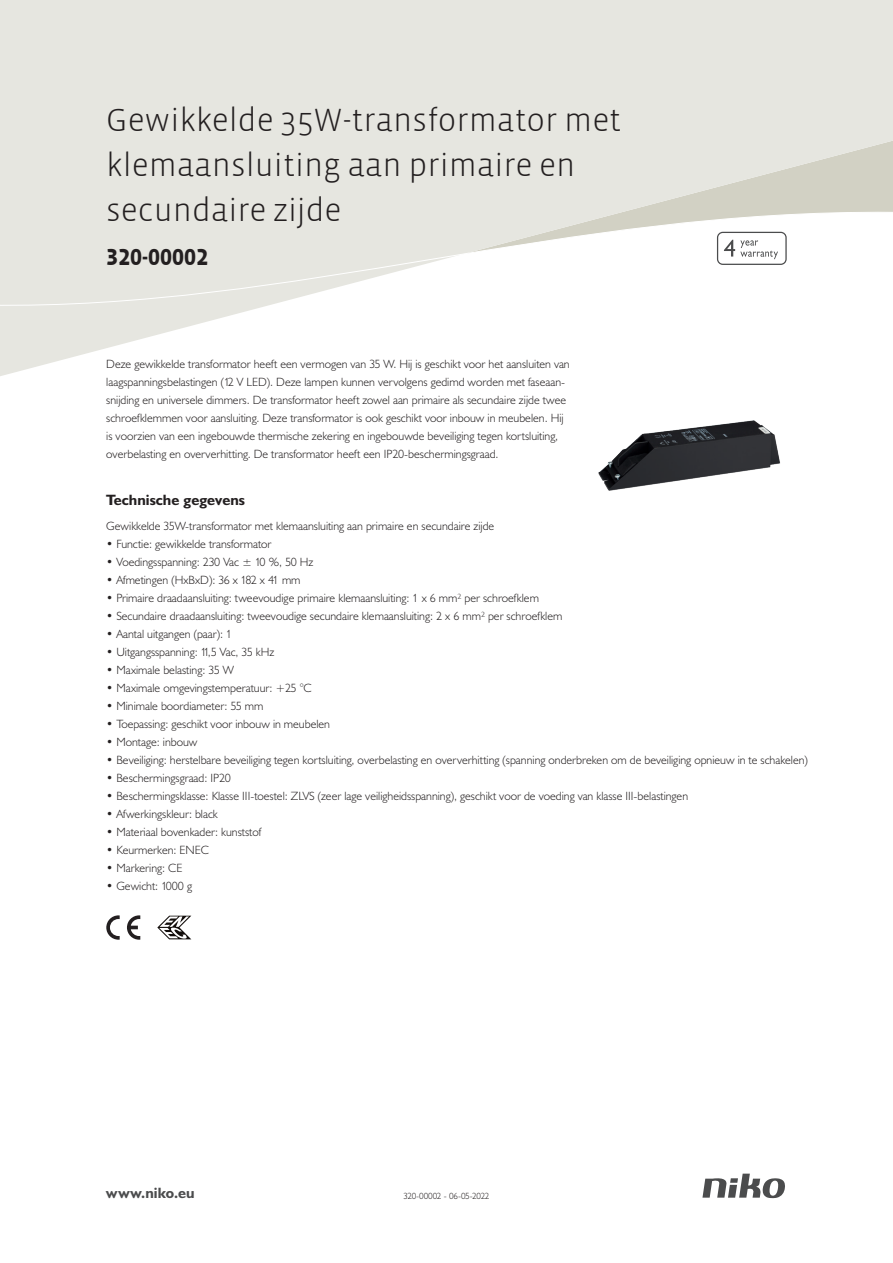
<style>
.page{position:relative;width:893px;height:1263px;background:#fff}
.page>*{position:absolute;margin:0;border:0;box-sizing:border-box;transform-origin:0 0}
.Title_datasheets{font:300 33px/45px "Vista Sans";color:#231f20}
.Article_number{font:700 24px "Vista Sans Alt";color:#231f20}
.Titles_parts{font:700 15px "Humanist 521 BT";color:#231f20}
.t1{font:700 15px "Humanist 521 BT";letter-spacing:.005em;color:#4b4c4d}
.USP_Bullets{font:300 12px "Humanist 521 BT";color:#231f20}
.Platte_tekst_CAB{font:300 12px/18px "Humanist 521 BT";color:#231f20}
.Revision{font:300 9px "Humanist 521 BT";letter-spacing:-.03em;color:#231f20}
</style>
<div class="page">
<svg style="left:702px;top:1173px;width:83px;height:25px"></svg>
<svg style="left:127px;top:915px;width:13px;height:25px"></svg>
<svg style="left:106px;top:915px;width:14px;height:25px"></svg>
<svg style="left:157px;top:916px;width:34px;height:23px"></svg>
<svg style="left:0;top:0;width:893px;height:376px;fill:#e6e6e0"></svg>
<svg style="left:0;top:209px;width:893px;height:101px"></svg>
<svg style="left:717px;top:232px;width:70px;height:33px"></svg>
<img style="left:598px;top:420px;width:182px;height:71px">
<p class="Title_datasheets" style="left:106px;top:98px;width:516px">Gewikkelde 35W-transformator met klemaansluiting aan primaire en secundaire zijde</p>
<p class="Article_number" style="left:106px;top:242px;width:103px">320-00002</p>
<p class="Platte_tekst_CAB" style="left:106px;top:354px;width:465px">Deze gewikkelde transformator heeft een vermogen van 35 W. Hij is geschikt voor het aansluiten van laagspanningsbelastingen (12 V LED). Deze lampen kunnen vervolgens gedimd worden met faseaan&shy;snijding en universele dimmers. De transformator heeft zowel aan primaire als secundaire zijde twee schroefklemmen voor aansluiting. Deze transformator is ook geschikt voor inbouw in meubelen. Hij is voorzien van een ingebouwde thermische zekering en ingebouwde beveiliging tegen kortsluiting, overbelasting en oververhitting. De transformator heeft een IP20-beschermingsgraad.</p>
<p class="Titles_parts" style="left:106px;top:491px;width:140px">Technische gegevens</p>
<p class="Platte_tekst_CAB" style="left:106px;top:516px;width:390px">Gewikkelde 35W-transformator met klemaansluiting aan primaire en secundaire zijde</p>
<p class="USP_Bullets" style="left:106px;top:536px;width:167px">• Functie: gewikkelde transformator</p>
<p class="USP_Bullets" style="left:106px;top:554px;width:209px">• Voedingsspanning: 230 Vac ± 10 %, 50 Hz</p>
<p class="USP_Bullets" style="left:106px;top:572px;width:196px">• Afmetingen (HxBxD): 36 x 182 x 41 mm</p>
<p class="USP_Bullets" style="left:106px;top:590px;width:434px">• Primaire draadaansluiting: tweevoudige primaire klemaansluiting: 1 x 6 mm² per schroefklem</p>
<p class="USP_Bullets" style="left:106px;top:608px;width:458px">• Secundaire draadaansluiting: tweevoudige secundaire klemaansluiting: 2 x 6 mm² per schroefklem</p>
<p class="USP_Bullets" style="left:106px;top:626px;width:127px">• Aantal uitgangen (paar): 1</p>
<p class="USP_Bullets" style="left:106px;top:644px;width:170px">• Uitgangsspanning: 11,5 Vac, 35 kHz</p>
<p class="USP_Bullets" style="left:106px;top:662px;width:129px">• Maximale belasting: 35 W</p>
<p class="USP_Bullets" style="left:106px;top:680px;width:207px">• Maximale omgevingstemperatuur: +25 °C</p>
<p class="USP_Bullets" style="left:106px;top:698px;width:158px">• Minimale boordiameter: 55 mm</p>
<p class="USP_Bullets" style="left:106px;top:716px;width:225px">• Toepassing: geschikt voor inbouw in meubelen</p>
<p class="USP_Bullets" style="left:106px;top:734px;width:93px">• Montage: inbouw</p>
<p class="USP_Bullets" style="left:106px;top:752px;width:703px">• Beveiliging: herstelbare beveiliging tegen kortsluiting, overbelasting en oververhitting (spanning onderbreken om de beveiliging opnieuw in te schakelen)</p>
<p class="USP_Bullets" style="left:106px;top:770px;width:126px">• Beschermingsgraad: IP20</p>
<p class="USP_Bullets" style="left:106px;top:788px;width:583px">• Beschermingsklasse: Klasse III-toestel: ZLVS (zeer lage veiligheidsspanning), geschikt voor de voeding van klasse III-belastingen</p>
<p class="USP_Bullets" style="left:106px;top:806px;width:113px">• Afwerkingskleur: black</p>
<p class="USP_Bullets" style="left:106px;top:824px;width:156px">• Materiaal bovenkader: kunststof</p>
<p class="USP_Bullets" style="left:106px;top:842px;width:104px">• Keurmerken: ENEC</p>
<p class="USP_Bullets" style="left:106px;top:860px;width:78px">• Markering: CE</p>
<p class="USP_Bullets" style="left:106px;top:878px;width:87px">• Gewicht: 1000 g</p>
<p class="t1" style="left:106px;top:1184px;width:90px">www.niko.eu</p>
<p class="Revision" style="left:404px;top:1190px;width:87px">320-00002 - 06-05-2022</p>
</div>
